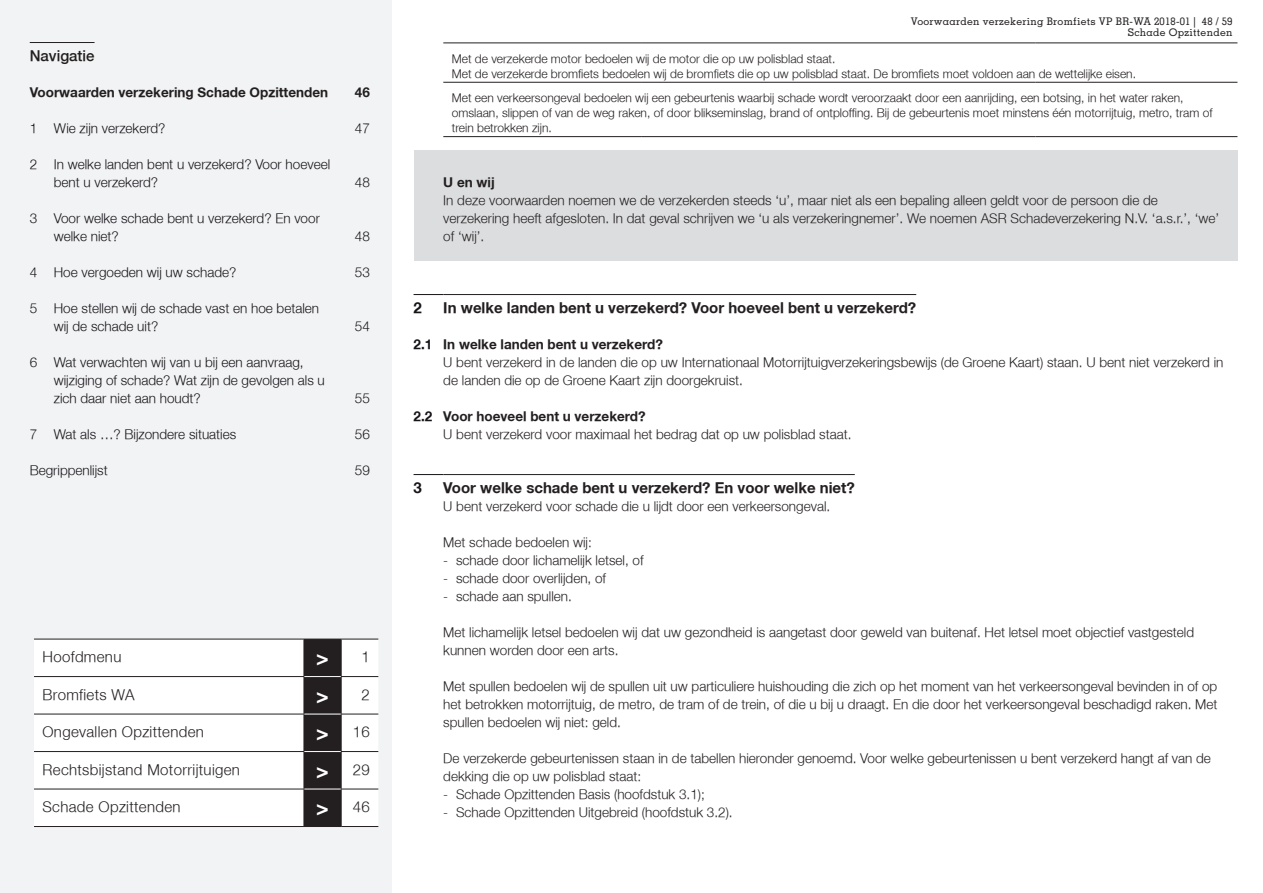
<style>
.page{position:relative;width:1263px;height:893px;background:#fff}
.page>*{position:absolute;margin:0;border:0;box-sizing:border-box;transform-origin:0 0}
.t1{font:700 21px "ASR Helvetica";color:#fff}
.t2{font:700 15px "ASR Helvetica";color:#231f20}
.t3{font:300 15px "ASR Helvetica";letter-spacing:.025em;color:#231f20}
.t4{font:300 15px "Fortis Helvetica";color:#231f20}
.t5{font:700 15px "ASR Helvetica";color:#171419}
.t6{font:300 13.5px/18px "ASR Helvetica";color:#231f20}
.t7{font:300 13.5px/18px "ASR Helvetica";color:#171419}
.t8{font:700 13.5px "ASR Helvetica";color:#231f20}
.t9{font:300 12px/15px "ASR Helvetica";color:#231f20}
.t10{font:500 10.5px/10.5px "Memphis";letter-spacing:.025em;color:#231f20;text-align:right}
.s1{font-weight:300;font-size:15px;color:#231f20}
.s2{font-weight:700;font-size:21px;color:#fff}
.s3{font-weight:700;color:#171419}
.s4{font-weight:700}
</style>
<div class="page">
<div style="left:0;top:0;width:391px;height:893px;background:#f2f3f4"></div>
<div style="left:34px;top:640px;width:344px;height:186px;background:#fff"></div>
<div style="left:305px;top:640px;width:36px;height:186px;background:#231f20"></div>
<hr style="left:34px;top:639px;width:270px;height:1px;background:#231f20">
<hr style="left:304px;top:639px;width:37px;height:1px;background:#231f20">
<hr style="left:304px;top:639px;width:1px;height:37px;background:#231f20">
<hr style="left:341px;top:639px;width:37px;height:1px;background:#231f20">
<hr style="left:341px;top:639px;width:1px;height:37px;background:#231f20">
<hr style="left:34px;top:676px;width:270px;height:1px;background:#231f20">
<hr style="left:304px;top:677px;width:1px;height:37px;background:#231f20">
<hr style="left:341px;top:676px;width:37px;height:1px;background:#231f20">
<hr style="left:341px;top:677px;width:1px;height:37px;background:#231f20">
<hr style="left:34px;top:714px;width:270px;height:1px;background:#231f20">
<hr style="left:304px;top:714px;width:1px;height:37px;background:#231f20">
<hr style="left:341px;top:714px;width:37px;height:1px;background:#231f20">
<hr style="left:341px;top:714px;width:1px;height:37px;background:#231f20">
<hr style="left:34px;top:751px;width:270px;height:1px;background:#231f20">
<hr style="left:304px;top:752px;width:1px;height:37px;background:#231f20">
<hr style="left:341px;top:751px;width:37px;height:1px;background:#231f20">
<hr style="left:341px;top:752px;width:1px;height:37px;background:#231f20">
<hr style="left:34px;top:789px;width:270px;height:1px;background:#231f20">
<hr style="left:304px;top:789px;width:1px;height:37px;background:#231f20">
<hr style="left:341px;top:789px;width:37px;height:1px;background:#231f20">
<hr style="left:341px;top:789px;width:1px;height:37px;background:#231f20">
<hr style="left:34px;top:826px;width:270px;height:1px;background:#231f20">
<hr style="left:304px;top:826px;width:37px;height:1px;background:#231f20">
<hr style="left:341px;top:826px;width:37px;height:1px;background:#231f20">
<hr style="left:304px;top:714px;width:37px;height:1px;background:#fff">
<hr style="left:304px;top:751px;width:37px;height:1px;background:#fff">
<hr style="left:304px;top:789px;width:37px;height:1px;background:#fff">
<hr style="left:304px;top:676px;width:37px;height:1px;background:#fff">
<hr style="left:30px;top:42px;width:65px;height:1px;background:#231f20">
<div style="left:414px;top:151px;width:823px;height:20px;background:#dcdddf"></div>
<div style="left:414px;top:169px;width:823px;height:20px;background:#dcdddf"></div>
<div style="left:414px;top:187px;width:823px;height:56px;background:#dcdddf"></div>
<div style="left:414px;top:241px;width:823px;height:20px;background:#dcdddf"></div>
<svg style="left:414px;top:294px;width:29px;height:1px"></svg>
<hr style="left:443px;top:294px;width:473px;height:1px;background:#231f20">
<svg style="left:414px;top:474px;width:29px;height:1px"></svg>
<hr style="left:443px;top:474px;width:412px;height:1px;background:#231f20">
<hr style="left:443px;top:43px;width:198px;height:1px;background:#231f20">
<hr style="left:641px;top:43px;width:395px;height:1px;background:#231f20">
<hr style="left:1036px;top:43px;width:201px;height:1px;background:#231f20">
<hr style="left:443px;top:82px;width:198px;height:1px;background:#231f20">
<hr style="left:641px;top:82px;width:395px;height:1px;background:#231f20">
<hr style="left:1036px;top:82px;width:201px;height:1px;background:#231f20">
<hr style="left:443px;top:136px;width:198px;height:1px;background:#231f20">
<hr style="left:641px;top:136px;width:395px;height:1px;background:#231f20">
<hr style="left:1036px;top:136px;width:201px;height:1px;background:#231f20">
<p class="t4" style="left:30px;top:46px;width:66px">Navigatie</p>
<p class="t8" style="left:30px;top:83px;width:300px">Voorwaarden verzekering Schade Opzittenden</p>
<p class="t8" style="left:355px;top:83px;width:17px">46</p>
<p class="t7" style="left:30px;top:119px;width:137px">1 Wie zijn verzekerd?</p>
<p class="t7" style="left:355px;top:119px;width:17px">47</p>
<p class="t7" style="left:54px;top:155px;width:278px;text-indent:-24px">2 In welke landen bent u verzekerd? Voor hoeveel bent u verzekerd?</p>
<p class="t7" style="left:355px;top:173px;width:17px">48</p>
<p class="t7" style="left:54px;top:209px;width:268px;text-indent:-24px">3 Voor welke schade bent u verzekerd? En voor welke niet?</p>
<p class="t7" style="left:355px;top:227px;width:17px">48</p>
<p class="t7" style="left:30px;top:263px;width:208px">4 Hoe vergoeden wij uw schade?</p>
<p class="t7" style="left:355px;top:263px;width:17px">53</p>
<p class="t7" style="left:54px;top:299px;width:267px;text-indent:-24px">5 Hoe stellen wij de schade vast en hoe betalen wij de schade uit?</p>
<p class="t7" style="left:355px;top:317px;width:17px">54</p>
<p class="t7" style="left:54px;top:353px;width:273px;text-indent:-24px">6 Wat verwachten wij van u bij een aanvraag, wijziging of schade? Wat zijn de gevolgen als u zich daar niet aan houdt?</p>
<p class="t7" style="left:355px;top:389px;width:17px">55</p>
<p class="t7" style="left:30px;top:425px;width:208px">7 Wat als …? Bijzondere situaties</p>
<p class="t7" style="left:355px;top:425px;width:17px">56</p>
<p class="t7" style="left:30px;top:461px;width:80px">Begrippenlijst</p>
<p class="t7" style="left:355px;top:461px;width:17px">59</p>
<p class="t3" style="left:43px;top:648px;width:80px">Hoofdmenu</p>
<h1 class="t1" style="left:316px;top:645px;width:55px">&gt; <span class="s1">1</span></h1>
<p class="t3" style="left:43px;top:685px;width:94px">Bromfiets WA</p>
<h1 class="t1" style="left:316px;top:682px;width:55px">&gt; <span class="s1">2</span></h1>
<p class="t3" style="left:43px;top:722px;width:163px">Ongevallen Opzittenden</p>
<p class="t3" style="left:316px;top:722px;width:55px"><span class="s2">&gt;</span> 16</p>
<p class="t3" style="left:43px;top:760px;width:199px">Rechtsbijstand Motorrijtuigen</p>
<p class="t3" style="left:316px;top:760px;width:55px"><span class="s2">&gt;</span> 29</p>
<p class="t3" style="left:43px;top:797px;width:140px">Schade Opzittenden</p>
<p class="t3" style="left:316px;top:797px;width:55px"><span class="s2">&gt;</span> 46</p>
<p class="t10" style="left:911px;top:16px;width:323px">Voorwaarden verzekering Bromfiets VP BR-WA 2018-01 | 48 / 59<br>Schade Opzittenden</p>
<p class="t9" style="left:452px;top:51px;width:686px">Met de verzekerde motor bedoelen wij de motor die op uw polisblad staat.<br>Met de verzekerde bromfiets bedoelen wij de bromfiets die op uw polisblad staat. De bromfiets moet voldoen aan de wettelijke eisen.</p>
<p class="t9" style="left:452px;top:91px;width:762px">Met een verkeersongeval bedoelen wij een gebeurtenis waarbij schade wordt veroorzaakt door een aanrijding, een botsing, in het water raken, omslaan, slippen of van de weg raken, of door blikseminslag, brand of ontploffing. Bij de gebeurtenis moet minstens één motorrijtuig, metro, tram of trein betrokken zijn.</p>
<p class="t8" style="left:443px;top:173px;width:53px">U en wij</p>
<p class="t6" style="left:443px;top:191px;width:777px">In deze voorwaarden noemen we de verzekerden steeds ‘u’, maar niet als een bepaling alleen geldt voor de persoon die de verzekering heeft afgesloten. In dat geval schrijven we ‘u als verzekeringnemer’. We noemen ASR Schadeverzekering N.V. ‘a.s.r.’, ‘we’ of ‘wij’.</p>
<p class="t5" style="left:414px;top:298px;width:10px">2</p>
<p class="t2" style="left:443px;top:298px;width:474px">In welke landen bent u verzekerd? Voor hoeveel bent u verzekerd?</p>
<p class="t6" style="left:443px;top:335px;width:782px;text-indent:-30px"><span class="s3">2.1</span> <span class="s4">In welke landen bent u verzekerd?<br></span>U bent verzekerd in de landen die op uw Internationaal Motorrijtuigverzekeringsbewijs (de Groene Kaart) staan. U bent niet verzekerd in de landen die op de Groene Kaart zijn doorgekruist.</p>
<p class="t6" style="left:443px;top:407px;width:410px;text-indent:-30px"><span class="s3">2.2</span> <span class="s4">Voor hoeveel bent u verzekerd?<br></span>U bent verzekerd voor maximaal het bedrag dat op uw polisblad staat.</p>
<p class="t5" style="left:414px;top:478px;width:10px">3</p>
<p class="t2" style="left:443px;top:478px;width:413px">Voor welke schade bent u verzekerd? En voor welke niet?</p>
<p class="t6" style="left:443px;top:497px;width:388px">U bent verzekerd voor schade die u lijdt door een verkeersongeval.</p>
<p class="t6" style="left:443px;top:533px;width:150px">Met schade bedoelen wij:</p>
<p class="t6" style="left:443px;top:551px;width:202px">- schade door lichamelijk letsel, of</p>
<p class="t6" style="left:443px;top:569px;width:164px">- schade door overlijden, of</p>
<p class="t6" style="left:443px;top:587px;width:130px">- schade aan spullen.</p>
<p class="t6" style="left:443px;top:623px;width:752px">Met lichamelijk letsel bedoelen wij dat uw gezondheid is aangetast door geweld van buitenaf. Het letsel moet objectief vastgesteld kunnen worden door een arts.</p>
<p class="t6" style="left:443px;top:677px;width:775px;text-align:justify">Met spullen bedoelen wij de spullen uit uw particuliere huishouding die zich op het moment van het verkeersongeval bevinden in of op het betrokken motorrijtuig, de metro, de tram of de trein, of die u bij u draagt. En die door het verkeersongeval beschadigd raken. Met spullen bedoelen wij niet: geld.</p>
<p class="t6" style="left:443px;top:749px;width:769px">De verzekerde gebeurtenissen staan in de tabellen hieronder genoemd. Voor welke gebeurtenissen u bent verzekerd hangt af van de dekking die op uw polisblad staat:</p>
<p class="t6" style="left:443px;top:785px;width:263px">- Schade Opzittenden Basis (hoofdstuk 3.1);</p>
<p class="t6" style="left:443px;top:803px;width:291px">- Schade Opzittenden Uitgebreid (hoofdstuk 3.2).</p>
</div>
